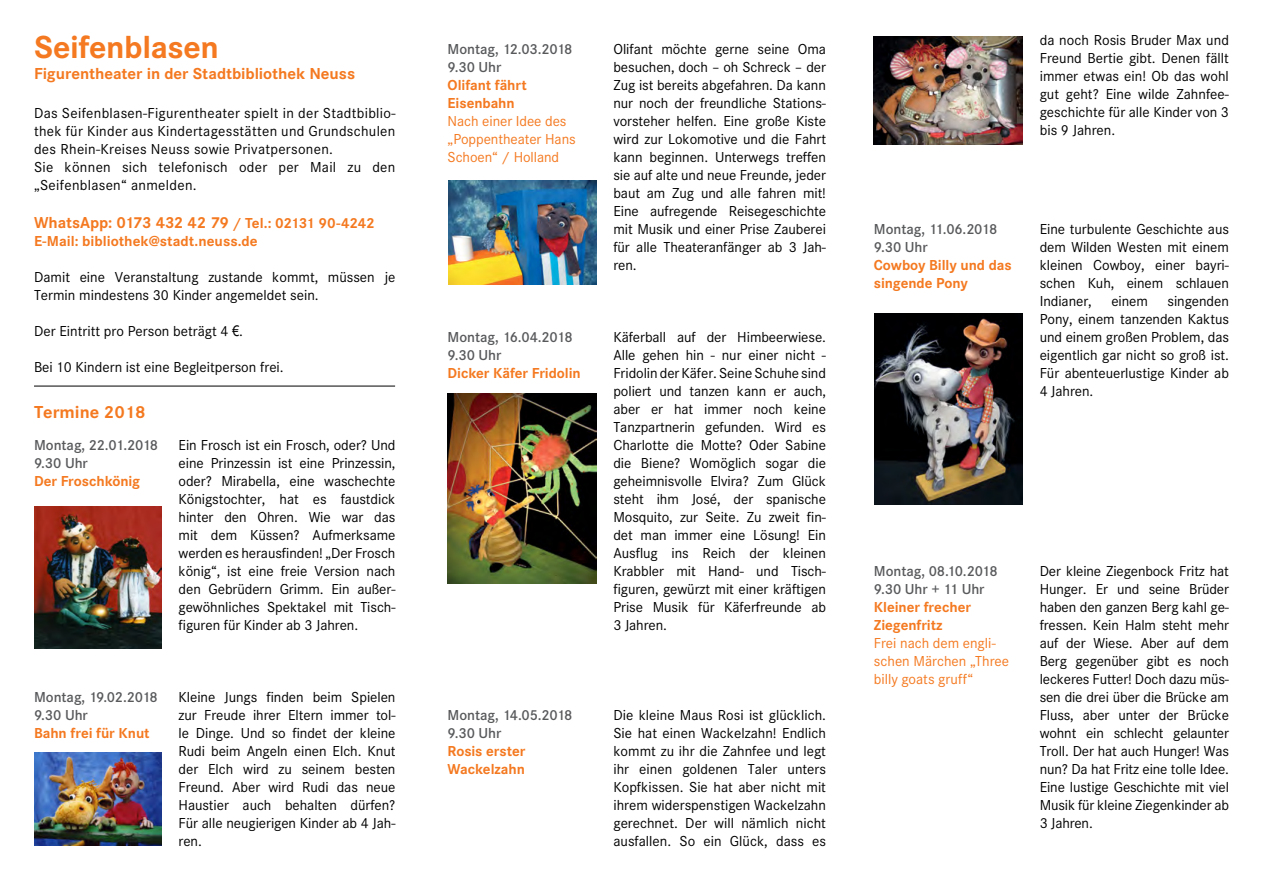
<style>
.page{position:relative;width:1263px;height:893px;background:#fff}
.page>*{position:absolute;margin:0;border:0;box-sizing:border-box;transform-origin:0 0}
.t1{font:700 33px "Corporate S";letter-spacing:-.01em;color:#f47920}
.t2{font:700 18px "Corporate S";color:#f47920}
.t3{font:700 16.5px "Corporate S";letter-spacing:-.005em;color:#f47920}
.t4{font:15px/18px "Corporate S";color:#000;text-align:justify}
.t5{font:15px/18px "Corporate S";letter-spacing:.02em;color:#000}
.t6{font:700 15px/18px "Corporate S";letter-spacing:-.005em;color:#f47920}
.t7{font:600 15px/18px "Corporate S";letter-spacing:-.005em;color:#58595b}
.t8{font:15px/18px "Corporate S";letter-spacing:-.005em;color:#f47920}
.s1{font-size:15px}
.s2{font-family:"Arial Narrow"}
</style>
<div class="page">
<img style="left:874px;top:37px;width:149px;height:107px">
<img style="left:874px;top:314px;width:149px;height:190px">
<img style="left:448px;top:394px;width:148px;height:190px">
<img style="left:34px;top:506px;width:128px;height:142px">
<img style="left:34px;top:752px;width:128px;height:94px">
<img style="left:448px;top:181px;width:148px;height:104px">
<hr style="left:34px;top:386px;width:361px;height:1px;background:#000">
<h1 class="t1" style="left:34px;top:28px;width:187px">Seifenblasen</h1>
<p class="t3" style="left:34px;top:64px;width:323px">Figurentheater in der Stadtbibliothek Neuss</p>
<p class="t5" style="left:34px;top:104px;width:363px">Das Seifenblasen-Figurentheater spielt in der Stadtbiblio&shy;thek für Kinder aus Kindertagesstätten und Grundschulen des Rhein-Kreises Neuss sowie Privatpersonen.<br>Sie können sich telefonisch oder per Mail zu den „Seifenblasen“ anmelden.</p>
<p class="t3" style="left:34px;top:213px;width:342px">WhatsApp: 0173 432 42 79 <span class="s1">/ Tel.: 02131 90-4242</span></p>
<p class="t6" style="left:34px;top:232px;width:225px">E-Mail: bibliothek@stadt.neuss.de</p>
<p class="t4" style="left:34px;top:268px;width:363px">Damit eine Veranstaltung zustande kommt, müssen je<br>Termin mindestens 30 Kinder angemeldet sein.</p>
<p class="t4" style="left:34px;top:322px;width:210px">Der Eintritt pro Person beträgt 4 <span class="s2">€</span>.</p>
<p class="t4" style="left:34px;top:358px;width:251px">Bei 10 Kindern ist eine Begleitperson frei.</p>
<p class="t2" style="left:34px;top:401px;width:113px">Termine 2018</p>
<p class="t7" style="left:34px;top:436px;width:126px">Montag, 22.01.2018<br>9.30 Uhr</p>
<p class="t6" style="left:34px;top:472px;width:108px">Der Froschkönig</p>
<p class="t4" style="left:179px;top:436px;width:218px">Ein Frosch ist ein Frosch, oder? Und eine Prinzessin ist eine Prinzessin, oder? Mirabella, eine waschechte Königstochter, hat es faustdick hinter den Ohren. Wie war das mit dem Küssen? Aufmerksame werden es herausfinden! „Der Frosch könig“, ist eine freie Version nach den Gebrüdern Grimm. Ein außer&shy;gewöhnliches Spektakel mit Tisch&shy;figuren für Kinder ab 3 Jahren.</p>
<p class="t7" style="left:34px;top:688px;width:125px">Montag, 19.02.2018<br>9.30 Uhr</p>
<p class="t6" style="left:34px;top:724px;width:117px">Bahn frei für Knut</p>
<p class="t4" style="left:179px;top:688px;width:218px">Kleine Jungs finden beim Spielen zur Freude ihrer Eltern immer tol&shy;le Dinge. Und so findet der kleine Rudi beim Angeln einen Elch. Knut der Elch wird zu seinem besten Freund. Aber wird Rudi das neue Haustier auch behalten dürfen?<br>Für alle neugierigen Kinder ab 4 Jah&shy;ren.</p>
<p class="t7" style="left:448px;top:40px;width:126px">Montag, 12.03.2018<br>9.30 Uhr</p>
<p class="t6" style="left:448px;top:76px;width:81px">Olifant fährt<br>Eisenbahn</p>
<p class="t8" style="left:448px;top:112px;width:130px">Nach einer Idee des „Poppentheater Hans<br>Schoen“ / Holland</p>
<p class="t4" style="left:613px;top:40px;width:214px">Olifant möchte gerne seine Oma besuchen, doch – oh Schreck – der Zug ist bereits abgefahren. Da kann nur noch der freundliche Stations&shy;vorsteher helfen. Eine große Kiste wird zur Lokomotive und die Fahrt kann beginnen. Unterwegs treffen sie auf alte und neue Freunde, jeder baut am Zug und alle fahren mit!<br>Eine aufregende Reisegeschichte mit Musik und einer Prise Zauberei für alle Theateranfänger ab 3 Jah&shy;ren.</p>
<p class="t7" style="left:448px;top:328px;width:127px">Montag, 16.04.2018<br>9.30 Uhr</p>
<p class="t6" style="left:448px;top:364px;width:135px">Dicker Käfer Fridolin</p>
<p class="t4" style="left:613px;top:328px;width:214px">Käferball auf der Himbeerwiese.<br>Alle gehen hin - nur einer nicht - Fridolin der Käfer. Seine Schuhe sind poliert und tanzen kann er auch, aber er hat immer noch keine Tanzpartnerin gefunden. Wird es Charlotte die Motte? Oder Sabine die Biene? Womöglich sogar die geheimnisvolle Elvira? Zum Glück steht ihm José, der spanische Mosquito, zur Seite. Zu zweit fin&shy;det man immer eine Lösung! Ein Ausflug ins Reich der kleinen Krabbler mit Hand- und Tisch&shy;figuren, gewürzt mit einer kräftigen Prise Musik für Käferfreunde ab 3 Jahren.</p>
<p class="t7" style="left:448px;top:706px;width:126px">Montag, 14.05.2018<br>9.30 Uhr</p>
<p class="t6" style="left:448px;top:742px;width:79px">Rosis erster<br>Wackelzahn</p>
<p class="t4" style="left:613px;top:706px;width:214px">Die kleine Maus Rosi ist glücklich.<br>Sie hat einen Wackelzahn! Endlich kommt zu ihr die Zahnfee und legt ihr einen goldenen Taler unters Kopfkissen. Sie hat aber nicht mit ihrem widerspenstigen Wackelzahn gerechnet. Der will nämlich nicht ausfallen. So ein Glück, dass es</p>
<p class="t4" style="left:1040px;top:31px;width:191px">da noch Rosis Bruder Max und Freund Bertie gibt. Denen fällt immer etwas ein! Ob das wohl gut geht? Eine wilde Zahnfee&shy;geschichte für alle Kinder von 3 bis 9 Jahren.</p>
<p class="t7" style="left:874px;top:220px;width:125px">Montag, 11.06.2018<br>9.30 Uhr</p>
<p class="t6" style="left:874px;top:256px;width:139px">Cowboy Billy und das singende Pony</p>
<p class="t4" style="left:1040px;top:220px;width:191px">Eine turbulente Geschichte aus dem Wilden Westen mit einem kleinen Cowboy, einer bayri&shy;schen Kuh, einem schlauen Indianer,</p>
<p class="t4" style="left:1040px;top:292px;width:191px;text-indent:128px">singenden Pony, einem tanzenden Kaktus und einem großen Problem, das eigentlich gar nicht so groß ist.<br>Für abenteuerlustige Kinder ab 4 Jahren.</p>
<p class="t4" style="left:1111px;top:292px;width:38px">einem</p>
<p class="t7" style="left:874px;top:562px;width:125px">Montag, 08.10.2018<br>9.30 Uhr + 11 Uhr</p>
<p class="t6" style="left:874px;top:598px;width:99px">Kleiner frecher<br>Ziegenfritz</p>
<p class="t8" style="left:874px;top:634px;width:137px">Frei nach dem engli&shy;schen Märchen „Three billy goats gruff“</p>
<p class="t4" style="left:1040px;top:562px;width:191px">Der kleine Ziegenbock Fritz hat Hunger. Er und seine Brüder haben den ganzen Berg kahl ge&shy;fressen. Kein Halm steht mehr auf der Wiese. Aber auf dem Berg gegenüber gibt es noch leckeres Futter! Doch dazu müs&shy;sen die drei über die Brücke am Fluss, aber unter der Brücke wohnt ein schlecht gelaunter Troll. Der hat auch Hunger! Was nun? Da hat Fritz eine tolle Idee.<br>Eine lustige Geschichte mit viel Musik für kleine Ziegenkinder ab 3 Jahren.</p>
</div>
